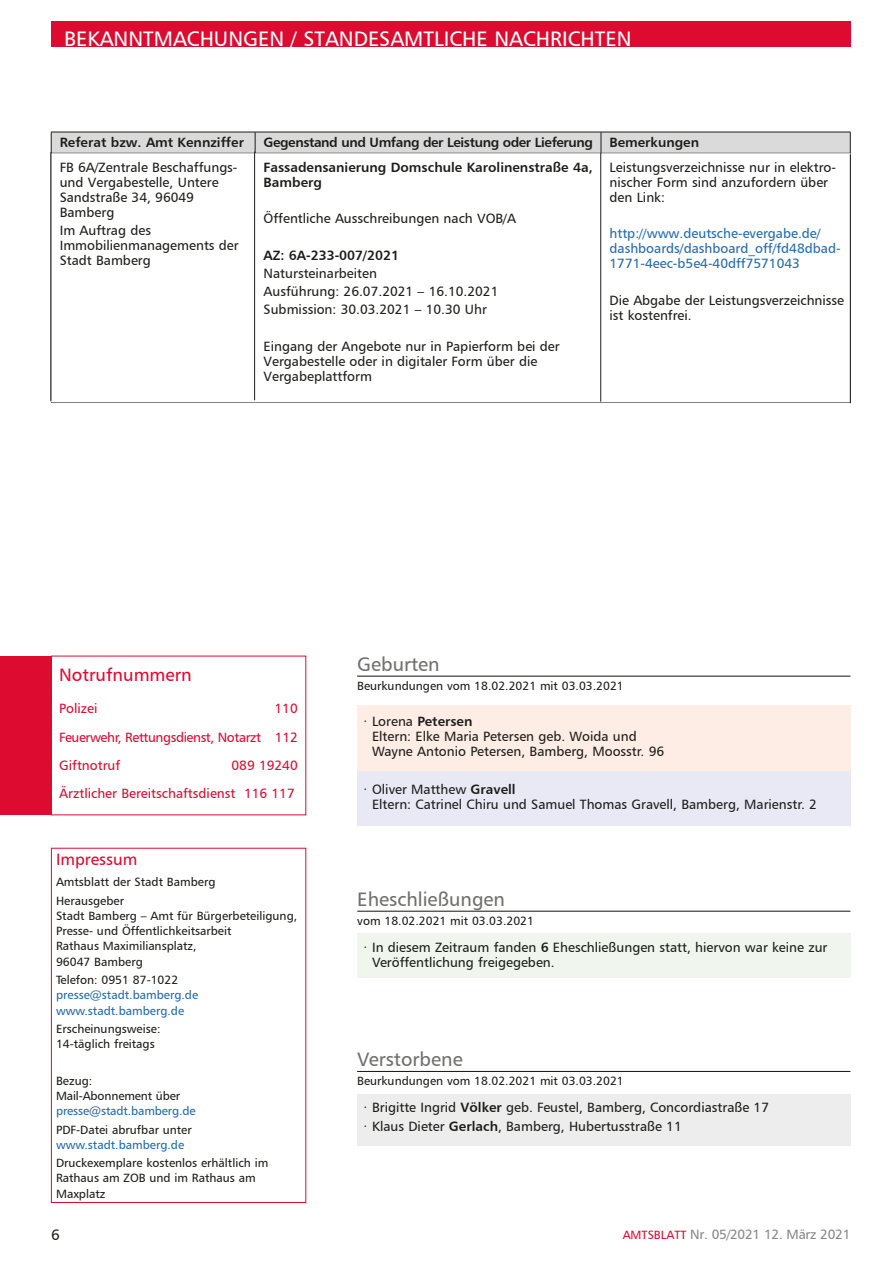
<style>
.page{position:relative;width:893px;height:1263px;background:#fff}
.page>*{position:absolute;margin:0;border:0;box-sizing:border-box;transform-origin:0 0}
.t1{font:21px "Humnst 777 BT";color:#fff}
.t2{font:19.5px "Humanist 777 BT Roman B";color:#70706f}
.t3{font:18px "Humanist 777 BT Roman B";color:#dd0b2f}
.t4{font:16.5px "Humanist 777 BT Roman B";color:#dd0b2f}
.t5{font:15px "Humanist 777 BT Roman B";color:#1d1d1b}
.t6{font:13.5px/15px "Humanist 777 BT Roman B";color:#1d1d1b}
.t7{font:13.5px/15px "Humanist 777 BT Bold B";color:#1d1d1b}
.t8{font:13.5px/15px "Humanist 777 BT Roman B";color:#2169b1}
.t9{font:13.5px "Humanist 777 BT Roman B";color:#dd0b2f}
.t10{font:13.5px "Humanist 777 BT Bold B";letter-spacing:-.03em;color:#1d1d1b}
.t11{font:13.5px "Humanist 777 BT Roman B";letter-spacing:-.03em;color:#dd0b2f}
.t12{font:13.5px "Humanist 777 BT Roman B";letter-spacing:-.02em;color:#878787}
.t13{font:12px/15.3px "Humanist 777 BT Roman B";color:#1d1d1b}
.t14{font:12px/15.3px "Humanist 777 BT Roman B";color:#2169b1}
.s1{font-family:"Humanist 777 BT Roman B"}
.s2{color:#1d1d1b}
.s3{color:#2169b1}
.s4{font-family:"Humanist 777 BT Bold B"}
.s5{font-size:12px;color:#dd0b2f}
</style>
<div class="page">
<div style="left:51px;top:21px;width:799px;height:26px;background:#dd0b2f"></div>
<div style="left:357px;top:705px;width:493px;height:66px;background:#fdede5"></div>
<hr style="left:357px;top:676px;width:493px;height:1px;background:#1d1d1b">
<div style="left:357px;top:772px;width:493px;height:54px;background:#e9e9f6"></div>
<div style="left:357px;top:933px;width:493px;height:45px;background:#f0f6ed"></div>
<hr style="left:357px;top:911px;width:493px;height:1px;background:#1d1d1b">
<div style="left:357px;top:1094px;width:493px;height:51px;background:#ededed"></div>
<hr style="left:357px;top:1071px;width:493px;height:1px;background:#1d1d1b">
<svg style="left:51px;top:132px;width:800px;height:21px;background:#d2d2d2"></svg>
<hr style="left:850px;top:153px;width:1px;height:249px;background:#1d1d1b">
<hr style="left:51px;top:402px;width:204px;height:1px;background:#1d1d1b">
<hr style="left:255px;top:402px;width:346px;height:1px;background:#1d1d1b">
<hr style="left:601px;top:402px;width:249px;height:1px;background:#1d1d1b">
<div style="left:51px;top:848px;width:255px;height:355px;border:1px solid #dd0b2f"></div>
<div style="left:0;top:656px;width:51px;height:158px;background:#dd0b2f"></div>
<svg style="left:51px;top:153px;width:799px;height:249px"></svg>
<hr style="left:51px;top:152px;width:1px;height:249px;background:#1d1d1b">
<hr style="left:254px;top:152px;width:1px;height:248px;background:#1d1d1b">
<hr style="left:600px;top:153px;width:1px;height:249px;background:#1d1d1b">
<hr style="left:850px;top:155px;width:1px;height:248px;background:#1d1d1b">
<h1 class="t1" style="left:64px;top:25px;width:569px">BEKANNTMACHUNGEN / STANDESAMTLICHE <span class="s1">NACHRICHTEN</span></h1>
<p class="t7" style="left:60px;top:134px;width:186px">Referat bzw. Amt Kennziffer</p>
<p class="t10" style="left:264px;top:133px;width:437px">Gegenstand und Umfang der Leistung oder Lieferung Bemerkungen</p>
<p class="t6" style="left:60px;top:160px;width:179px">FB 6A/Zentrale Beschaffungs&shy;und Vergabestelle, Untere<br>Sandstraße 34, 96049<br>Bamberg</p>
<p class="t6" style="left:60px;top:223px;width:181px">Im Auftrag des<br>Immobilienmanagements der<br>Stadt Bamberg</p>
<p class="t7" style="left:264px;top:159px;width:330px">Fassadensanierung Domschule Karolinenstraße 4a,<br>Bamberg</p>
<p class="t6" style="left:264px;top:211px;width:254px">Öffentliche Ausschreibungen nach VOB/A</p>
<p class="t7" style="left:264px;top:247px;width:137px">AZ: 6A-233-007/2021</p>
<p class="t6" style="left:264px;top:264px;width:236px;line-height:18.1px">Natursteinarbeiten<br>Ausführung: 26.07.2021 – 16.10.2021<br>Submission: 30.03.2021 – 10.30 Uhr</p>
<p class="t6" style="left:264px;top:338px;width:298px">Eingang der Angebote nur in Papierform bei der<br>Vergabestelle oder in digitaler Form über die<br>Vergabeplattform</p>
<p class="t6" style="left:609px;top:160px;width:228px">Leistungsverzeichnisse nur in elektro&shy;nischer Form sind anzufordern über den Link:</p>
<p class="t8" style="left:609px;top:226px;width:233px">http://www.deutsche-evergabe.de/ dashboards/dashboard_off/fd48dbad-<br>1771-4eec-b5e4-40dff7571043</p>
<p class="t6" style="left:609px;top:292px;width:236px">Die Abgabe der Leistungsverzeichnisse ist kostenfrei.</p>
<p class="t3" style="left:59px;top:663px;width:134px">Notrufnummern</p>
<p class="t9" style="left:59px;top:700px;width:40px">Polizei</p>
<p class="t9" style="left:275px;top:700px;width:25px">110</p>
<p class="t11" style="left:59px;top:728px;width:240px">Feuerwehr, Rettungsdienst, Notarzt 112</p>
<p class="t9" style="left:59px;top:757px;width:63px">Giftnotruf</p>
<p class="t9" style="left:231px;top:757px;width:68px">089 19240</p>
<p class="t9" style="left:59px;top:785px;width:237px">Ärztlicher Bereitschaftsdienst 116 117</p>
<p class="t4" style="left:56px;top:849px;width:83px">Impressum</p>
<p class="t13" style="left:56px;top:874px;width:161px">Amtsblatt der Stadt Bamberg</p>
<p class="t13" style="left:56px;top:892px;width:243px">Herausgeber<br>Stadt Bamberg – Amt für Bürgerbeteiligung,<br>Presse- und Öffentlichkeitsarbeit<br>Rathaus Maximiliansplatz,<br>96047 Bamberg</p>
<p class="t14" style="left:56px;top:972px;width:144px"><span class="s2">Telefon: 0951 87-1022 </span>presse@stadt.bamberg.de www.stadt.bamberg.de</p>
<p class="t13" style="left:56px;top:1021px;width:106px">Erscheinungsweise:<br>14-täglich freitags</p>
<p class="t13" style="left:56px;top:1073px;width:141px">Bezug:<br>Mail-Abonnement über <span class="s3">presse@stadt.bamberg.de</span></p>
<p class="t13" style="left:56px;top:1121px;width:137px">PDF-Datei abrufbar unter <span class="s3">www.stadt.bamberg.de</span></p>
<p class="t13" style="left:56px;top:1155px;width:214px">Druckexemplare kostenlos erhältlich im<br>Rathaus am ZOB und im Rathaus am<br>Maxplatz</p>
<p class="t2" style="left:357px;top:652px;width:84px">Geburten</p>
<p class="t13" style="left:357px;top:678px;width:268px">Beurkundungen vom 18.02.2021 mit 03.03.2021</p>
<p class="t6" style="left:372px;top:713px;width:294px;text-indent:-9px">∙ Lorena <span class="s4">Petersen<br></span>Eltern: Elke Maria Petersen geb. Woida und<br>Wayne Antonio Petersen, Bamberg, Moosstr. 96</p>
<p class="t6" style="left:372px;top:782px;width:446px;text-indent:-9px">∙ Oliver Matthew <span class="s4">Gravell<br></span>Eltern: Catrinel Chiru und Samuel Thomas Gravell, Bamberg, Marienstr. 2</p>
<p class="t2" style="left:357px;top:887px;width:149px">Eheschließungen</p>
<p class="t13" style="left:357px;top:913px;width:178px">vom 18.02.2021 mit 03.03.2021</p>
<p class="t6" style="left:372px;top:939px;width:457px;text-indent:-9px">∙ In diesem Zeitraum fanden <span class="s4">6</span> Eheschließungen statt, hiervon war keine zur<br>Veröffentlichung freigegeben.</p>
<p class="t2" style="left:357px;top:1047px;width:107px">Verstorbene</p>
<p class="t13" style="left:357px;top:1073px;width:268px">Beurkundungen vom 18.02.2021 mit 03.03.2021</p>
<p class="t6" style="left:364px;top:1099px;width:407px">∙ Brigitte Ingrid <span class="s4">Völker</span> geb. Feustel, Bamberg, Concordiastraße 17</p>
<p class="t6" style="left:364px;top:1119px;width:320px">∙ Klaus Dieter <span class="s4">Gerlach</span>, Bamberg, Hubertusstraße 11</p>
<p class="t5" style="left:51px;top:1226px;width:10px">6</p>
<p class="t12" style="left:623px;top:1226px;width:229px"><span class="s5">AMTSBLATT</span> Nr. 05/2021 12. März 2021</p>
</div>
